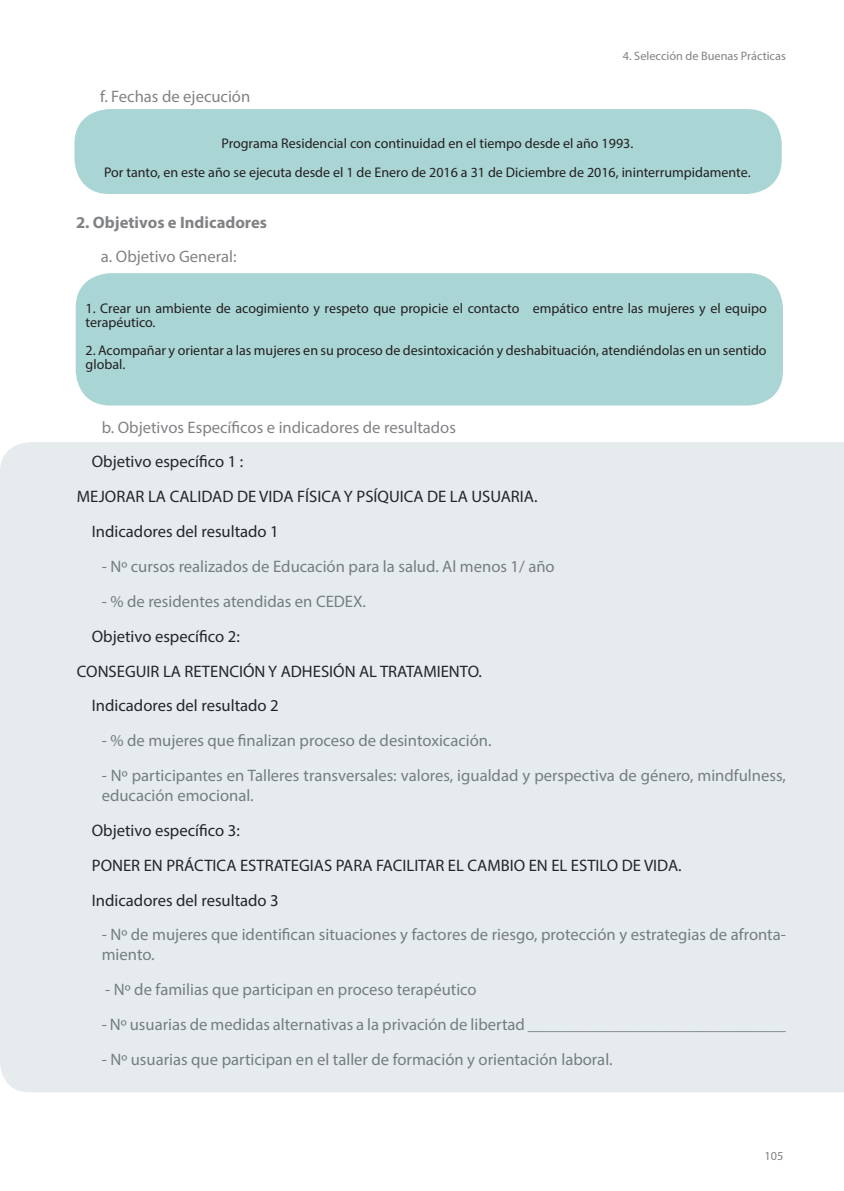
<style>
.page{position:relative;width:844px;height:1191px;background:#fff}
.page>*{position:absolute;margin:0;border:0;box-sizing:border-box;transform-origin:0 0}
.t1{font:16.62px/19.9px "Myriad Pro";color:#808285}
.t2{font:16.62px/34.8px "Myriad Pro";color:#231f20}
.t3{font:700 16.62px "Myriad Pro";color:#808285}
.t4{font:14px/14px "Myriad Pro";color:#231f20}
.t5{font:12.25px "Myriad Pro";color:#808285}
</style>
<div class="page">
<div style="left:74px;top:109px;width:707px;height:85px;background:#aad5d5;border-radius:35px"></div>
<div style="left:76px;top:273px;width:706px;height:132px;background:#aad5d5;border-radius:35px"></div>
<div style="left:0;top:442px;width:843px;height:650px;background:#e6ebed"></div>
<p class="t1" style="left:100px;top:86px;width:152px">f. Fechas de ejecución</p>
<p class="t5" style="left:622px;top:48px;width:164px">4. Selección de Buenas Prácticas</p>
<p class="t4" style="left:104px;top:129px;width:647px;line-height:28.9px;text-align:center">Programa Residencial con continuidad en el tiempo desde el año 1993.<br>Por tanto, en este año se ejecuta desde el 1 de Enero de 2016 a 31 de Diciembre de 2016, ininterrumpidamente.</p>
<p class="t3" style="left:76px;top:211px;width:192px">2. Objetivos e Indicadores</p>
<p class="t1" style="left:101px;top:246px;width:137px">a. Objetivo General:</p>
<p class="t4" style="left:86px;top:301px;width:682px">1. Crear un ambiente de acogimiento y respeto que propicie el contacto empático entre las mujeres y el equipo terapéutico.</p>
<p class="t4" style="left:86px;top:343px;width:682px">2. Acompañar y orientar a las mujeres en su proceso de desintoxicación y deshabituación, atendiéndolas en un sentido global.</p>
<p class="t1" style="left:102px;top:417px;width:355px">b. Objetivos Específicos e indicadores de resultados</p>
<p class="t2" style="left:92px;top:444px;width:153px">Objetivo específico 1 :</p>
<p class="t2" style="left:77px;top:479px;width:462px">MEJORAR LA CALIDAD DE VIDA FÍSICA Y PSÍQUICA DE LA USUARIA.</p>
<p class="t2" style="left:92px;top:514px;width:188px">Indicadores del resultado 1</p>
<p class="t1" style="left:102px;top:556px;width:454px">- Nº cursos realizados de Educación para la salud. Al menos 1/ año</p>
<p class="t1" style="left:102px;top:591px;width:266px">- % de residentes atendidas en CEDEX.</p>
<p class="t2" style="left:92px;top:618px;width:149px">Objetivo específico 2:</p>
<p class="t2" style="left:77px;top:653px;width:406px">CONSEGUIR LA RETENCIÓN Y ADHESIÓN AL TRATAMIENTO.</p>
<p class="t2" style="left:92px;top:688px;width:188px">Indicadores del resultado 2</p>
<p class="t1" style="left:102px;top:730px;width:391px">- % de mujeres que finalizan proceso de desintoxicación.</p>
<p class="t1" style="left:102px;top:765px;width:685px">- Nº participantes en Talleres transversales: valores, igualdad y perspectiva de género, mindfulness, educación emocional.</p>
<p class="t2" style="left:92px;top:812px;width:591px">Objetivo específico 3:<br>PONER EN PRÁCTICA ESTRATEGIAS PARA FACILITAR EL CAMBIO EN EL ESTILO DE VIDA.<br>Indicadores del resultado 3</p>
<p class="t1" style="left:102px;top:924px;width:685px">- Nº de mujeres que identifican situaciones y factores de riesgo, protección y estrategias de afronta&shy;miento.</p>
<p class="t1" style="left:105px;top:979px;width:373px">- Nº de familias que participan en proceso terapéutico</p>
<p class="t1" style="left:102px;top:1014px;width:685px">- Nº usuarias de medidas alternativas a la privación de libertad _______________________________</p>
<p class="t1" style="left:102px;top:1049px;width:512px">- Nº usuarias que participan en el taller de formación y orientación laboral.</p>
<p class="t5" style="left:764px;top:1148px;width:20px">105</p>
</div>
